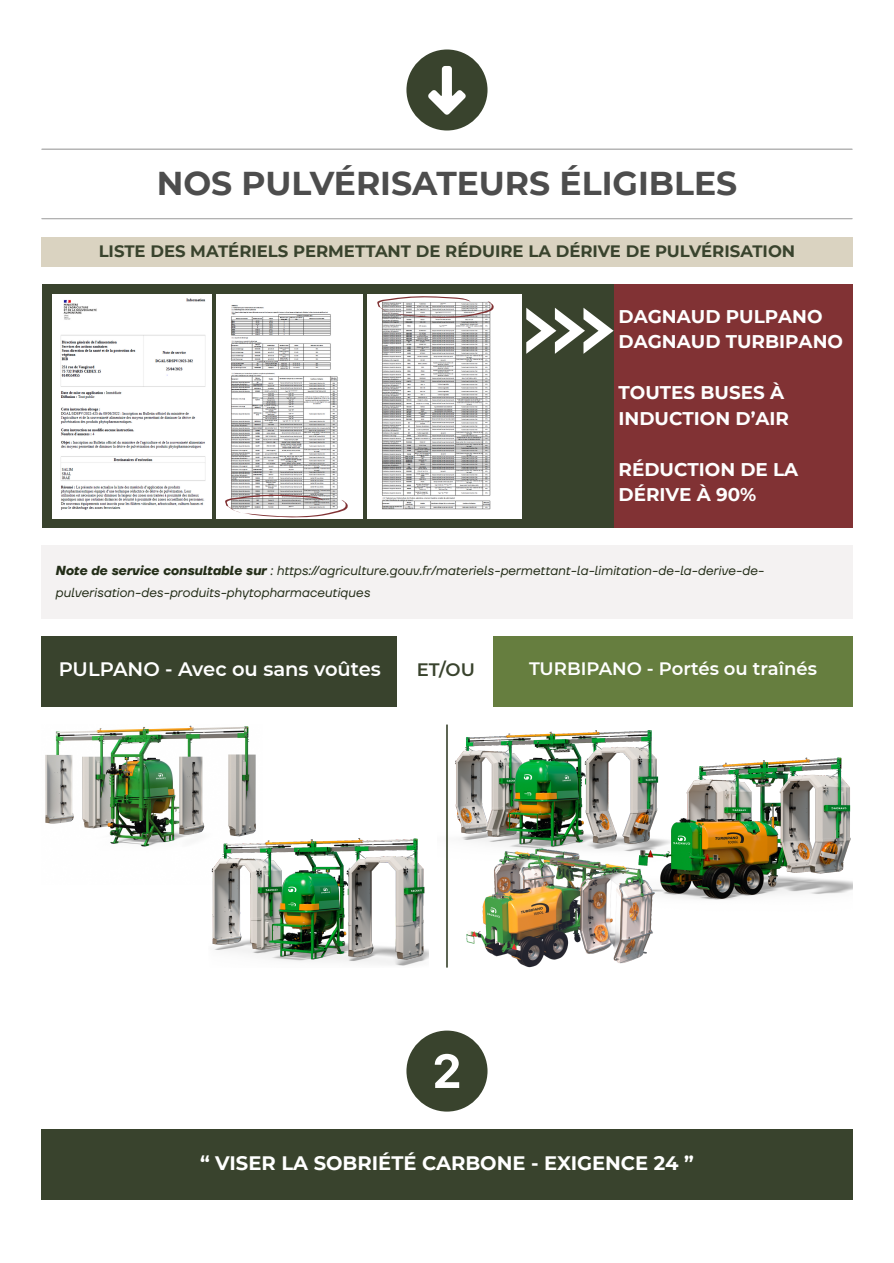
<style>
.page{position:relative;width:894px;height:1263px;background:#fff}
.page>*{position:absolute;margin:0;border:0;box-sizing:border-box;transform-origin:0 0}
.t1{font:700 33px "Montserrat";color:#4d4d4d}
.t2{font:700 19.5px "Montserrat";color:#fff}
.t3{font:600 19.5px "Montserrat";color:#fff}
.t4{font:700 18.3px/25.5px "Montserrat";color:#fefefe}
.t5{font:600 18px "Montserrat";color:#fff}
.t6{font:600 18px "Montserrat";color:#39432d}
.t7{font:700 16.5px "Montserrat";color:#39432d}
.t8{font:italic 13.05px/22.5px "TT Firs Neue";color:#232d18}
.s1{font-weight:700}
</style>
<div class="page">
<svg style="left:406px;top:50px;width:81px;height:80px"></svg>
<hr style="left:42px;top:148px;width:810px;height:2px;background:#b0b0b0">
<hr style="left:42px;top:218px;width:810px;height:1px;background:#b0b0b0">
<div style="left:42px;top:237px;width:810px;height:30px;background:#dad3c1"></div>
<div style="left:42px;top:285px;width:810px;height:243px;background:#39432d"></div>
<div style="left:613px;top:285px;width:239px;height:243px;background:#813234"></div>
<img style="left:53px;top:294px;width:158px;height:224px">
<img style="left:216px;top:294px;width:146px;height:224px">
<img style="left:367px;top:294px;width:154px;height:224px">
<svg style="left:224px;top:494px;width:125px;height:24px;background:#d3cccc"></svg>
<svg style="left:376px;top:296px;width:119px;height:22px;background:#cdc6c6"></svg>
<svg style="left:526px;top:308px;width:87px;height:46px"></svg>
<div style="left:42px;top:546px;width:810px;height:73px;background:#f4f2f2"></div>
<div style="left:42px;top:637px;width:356px;height:70px;background:#39432d"></div>
<div style="left:397px;top:637px;width:97px;height:70px;background:#fff"></div>
<div style="left:493px;top:637px;width:359px;height:70px;background:#667e3f"></div>
<img style="left:45px;top:725px;width:205px;height:122px">
<img style="left:209px;top:754px;width:219px;height:212px">
<img style="left:447px;top:725px;width:177px;height:170px">
<hr style="left:446px;top:725px;width:1px;height:242px;background:#39432d">
<img style="left:624px;top:730px;width:228px;height:170px">
<img style="left:460px;top:822px;width:198px;height:146px">
<svg style="left:406px;top:1031px;width:81px;height:81px"></svg>
<div style="left:42px;top:1130px;width:810px;height:69px;background:#39432d"></div>
<p class="t1" style="left:157px;top:163px;width:582px">NOS PULVÉRISATEURS ÉLIGIBLES</p>
<p class="t7" style="left:99px;top:241px;width:697px">LISTE DES MATÉRIELS PERMETTANT DE RÉDUIRE LA DÉRIVE DE PULVÉRISATION</p>
<p class="t4" style="left:618px;top:303px;width:205px">DAGNAUD PULPANO</p>
<p class="t4" style="left:618px;top:329px;width:226px">DAGNAUD TURBIPANO</p>
<p class="t4" style="left:618px;top:380px;width:172px">TOUTES BUSES À<br>INDUCTION D’AIR</p>
<p class="t4" style="left:618px;top:456px;width:181px">RÉDUCTION DE LA<br>DÉRIVE À 90%</p>
<h1 class="t8" style="left:55px;top:560px;width:710px"><span class="s1">Note de service consultable sur</span> : https:/ agriculture.gouv.fr/materiels-permettant-la-limitation-de-la-derive-de&shy;pulverisation-des-produits-phytopharmaceutiques</h1>
<p class="t3" style="left:59px;top:657px;width:324px">PULPANO - Avec ou sans voûtes</p>
<p class="t6" style="left:416px;top:659px;width:60px">ET/OU</p>
<p class="t5" style="left:529px;top:658px;width:289px">TURBIPANO - Portés ou traînés</p>
<p class="t2" style="left:200px;top:1151px;width:495px">“ VISER LA SOBRIÉTÉ CARBONE - EXIGENCE 24 ”</p>
</div>
